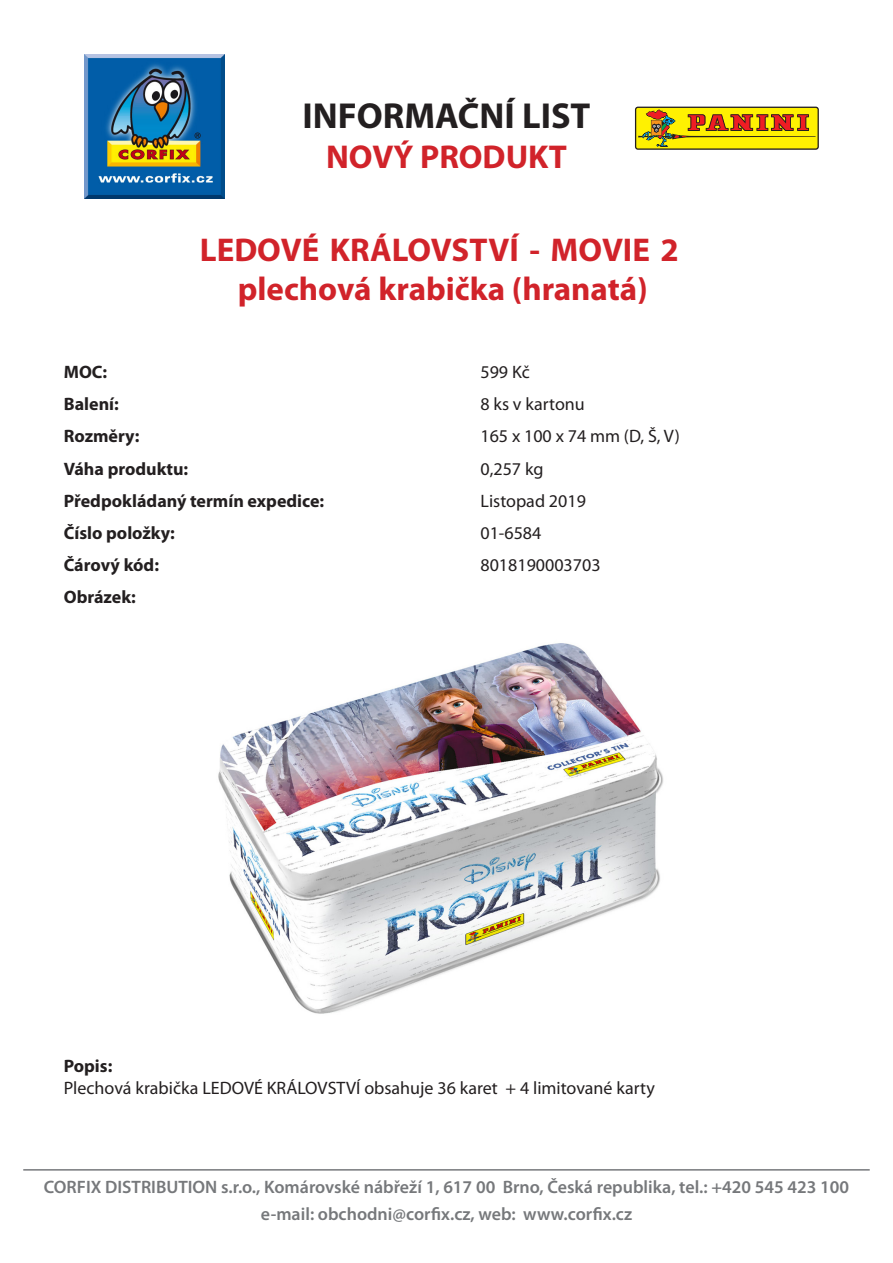
<style>
.page{position:relative;width:893px;height:1263px;background:#fff}
.page>*{position:absolute;margin:0;border:0;box-sizing:border-box;transform-origin:0 0}
.t1{font:700 36.3px "Myriad Pro";color:#231f20}
.t2{font:700 33.15px "Myriad Pro";color:#d1232a}
.t3{font:700 33px/39.6px "Myriad Pro";color:#d1232a;text-align:center}
.t4{font:18px "Myriad Pro";color:#231f20}
.t5{font:600 18px "Myriad Pro";color:#76787b}
.t6{font:700 18px "Myriad Pro";color:#231f20}
</style>
<div class="page">
<img style="left:85px;top:54px;width:140px;height:145px">
<hr style="left:23px;top:1169px;width:847px;height:1px;background:#76787b">
<svg style="left:635px;top:107px;width:184px;height:43px;background:#d0ad0f"></svg>
<img style="left:218px;top:643px;width:445px;height:371px">
<p class="t1" style="left:302px;top:92px;width:289px">INFORMAČNÍ LIST</p>
<p class="t2" style="left:326px;top:135px;width:242px">NOVÝ PRODUKT</p>
<p class="t3" style="left:200px;top:229px;width:481px">LEDOVÉ KRÁLOVSTVÍ - MOVIE 2 plechová krabička (hranatá)</p>
<p class="t6" style="left:64px;top:360px;width:45px">MOC:</p>
<p class="t6" style="left:64px;top:392px;width:57px">Balení:</p>
<p class="t6" style="left:64px;top:424px;width:77px">Rozměry:</p>
<p class="t6" style="left:64px;top:457px;width:126px">Váha produktu:</p>
<p class="t6" style="left:64px;top:489px;width:262px">Předpokládaný termín expedice:</p>
<p class="t6" style="left:64px;top:521px;width:113px">Číslo položky:</p>
<p class="t6" style="left:64px;top:553px;width:97px">Čárový kód:</p>
<p class="t6" style="left:64px;top:586px;width:74px">Obrázek:</p>
<p class="t4" style="left:480px;top:361px;width:51px">599 Kč</p>
<p class="t4" style="left:480px;top:393px;width:106px">8 ks v kartonu</p>
<p class="t4" style="left:480px;top:425px;width:201px">165 x 100 x 74 mm (D, Š, V)</p>
<p class="t4" style="left:480px;top:457px;width:64px">0,257 kg</p>
<p class="t4" style="left:480px;top:490px;width:107px">Listopad 2019</p>
<p class="t4" style="left:480px;top:522px;width:62px">01-6584</p>
<p class="t4" style="left:480px;top:554px;width:122px">8018190003703</p>
<p class="t6" style="left:64px;top:1054px;width:50px">Popis:</p>
<p class="t4" style="left:64px;top:1077px;width:592px">Plechová krabička LEDOVÉ KRÁLOVSTVÍ obsahuje 36 karet + 4 limitované karty</p>
<p class="t5" style="left:44px;top:1176px;width:807px">CORFIX DISTRIBUTION s.r.o., Komárovské nábřeží 1, 617 00 Brno, Česká republika, tel.: +420 545 423 100</p>
<p class="t5" style="left:261px;top:1203px;width:373px">e-mail: obchodni@corfix.cz, web: www.corfix.cz</p>
</div>
